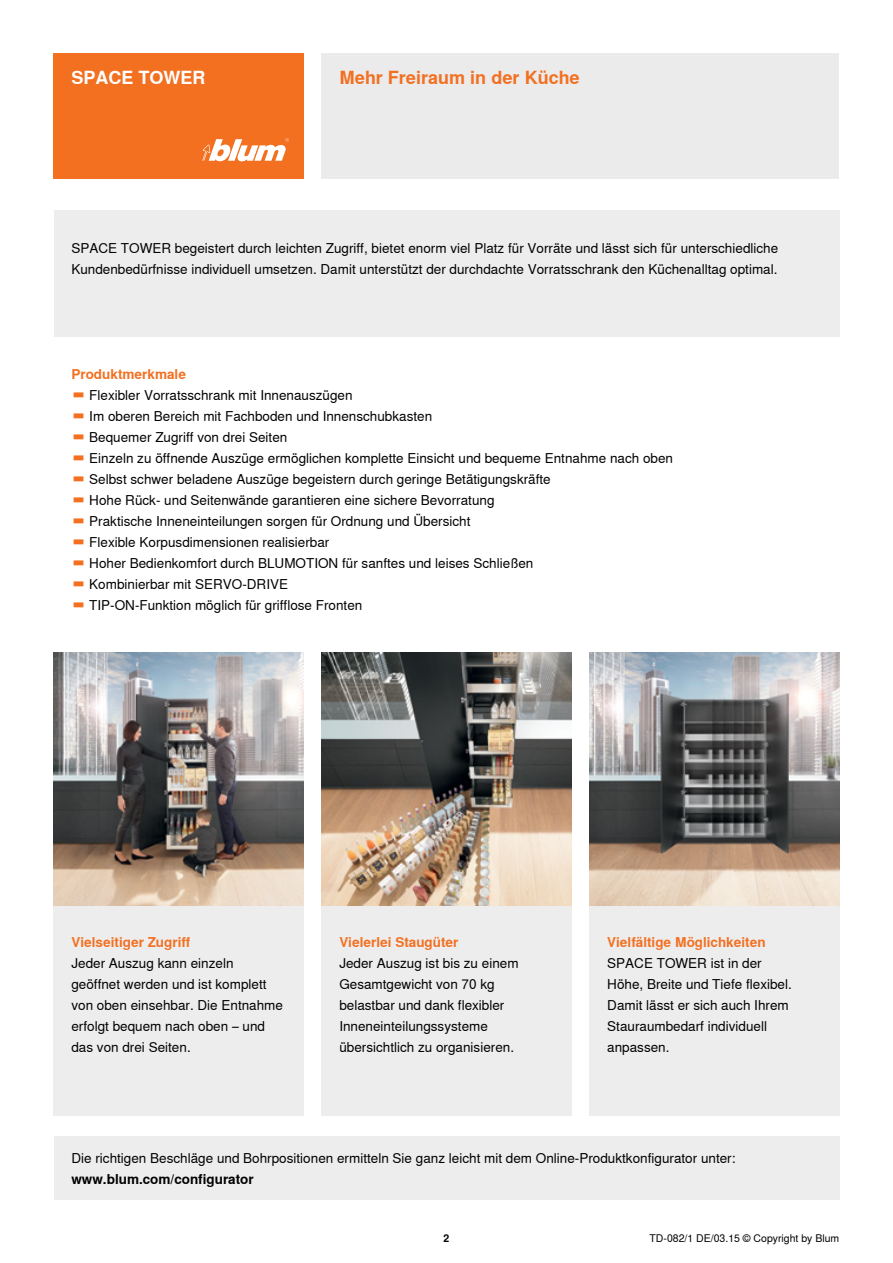
<style>
.page{position:relative;width:893px;height:1263px;background:#fff}
.page>*{position:absolute;margin:0;border:0;box-sizing:border-box;transform-origin:0 0}
.t1{font:700 18px "Nimbus Sans Global";color:#f37021}
.t2{font:700 18px "Nimbus Sans Global";color:#fff}
.t3{font:13.5px/21px "Nimbus Sans Global";color:#000}
.t4{font:700 13.5px "Nimbus Sans Global";color:#f37021}
.t5{font:700 13.5px "Nimbus Sans Global";color:#000}
.t6{font:10.5px "Nimbus Sans Global";color:#000}
.t7{font:700 10.5px "Nimbus Sans Global";color:#000}
.s1{font-weight:700;color:#f37021}
.s2{font-size:17.25px;color:#f37021}
</style>
<div class="page">
<div style="left:54px;top:54px;width:250px;height:125px;background:#f37021"></div>
<div style="left:321px;top:54px;width:518px;height:125px;background:#ebebec"></div>
<div style="left:54px;top:210px;width:785px;height:127px;background:#ebebec"></div>
<svg style="left:202px;top:138px;width:87px;height:23px"></svg>
<div style="left:321px;top:905px;width:250px;height:211px;background:#ebebec"></div>
<div style="left:589px;top:905px;width:250px;height:211px;background:#ebebec"></div>
<div style="left:54px;top:905px;width:250px;height:211px;background:#ebebec"></div>
<div style="left:54px;top:1137px;width:785px;height:63px;background:#ebebec"></div>
<img style="left:321px;top:652px;width:250px;height:253px">
<img style="left:589px;top:652px;width:250px;height:253px">
<img style="left:54px;top:652px;width:250px;height:253px">
<h1 class="t2" style="left:71px;top:64px;width:135px">SPACE TOWER</h1>
<h1 class="t1" style="left:339px;top:64px;width:242px">Mehr Freiraum in der Küche</h1>
<p class="t3" style="left:71px;top:237px;width:708px">SPACE TOWER begeistert durch leichten Zugriff, bietet enorm viel Platz für Vorräte und lässt sich für unterschiedliche<br>Kundenbedürfnisse individuell umsetzen. Damit unterstützt der durchdachte Vorratsschrank den Küchenalltag optimal.</p>
<p class="t3" style="left:71px;top:363px;width:603px"><span class="s1">Produktmerkmale<br></span><span class="s2">▬</span> Flexibler Vorratsschrank mit Innenauszügen<br><span class="s2">▬</span> Im oberen Bereich mit Fachboden und Innenschubkasten<br><span class="s2">▬</span> Bequemer Zugriff von drei Seiten<br><span class="s2">▬</span> Einzeln zu öffnende Auszüge ermöglichen komplette Einsicht und bequeme Entnahme nach oben <span class="s2">▬</span> Selbst schwer beladene Auszüge begeistern durch geringe Betätigungskräfte<br><span class="s2">▬</span> Hohe Rück- und Seitenwände garantieren eine sichere Bevorratung<br><span class="s2">▬</span> Praktische Inneneinteilungen sorgen für Ordnung und Übersicht<br><span class="s2">▬</span> Flexible Korpusdimensionen realisierbar<br><span class="s2">▬</span> Hoher Bedienkomfort durch BLUMOTION für sanftes und leises Schließen<br><span class="s2">▬</span> Kombinierbar mit SERVO-DRIVE<br><span class="s2">▬</span> TIP-ON-Funktion möglich für grifflose Fronten</p>
<p class="t4" style="left:71px;top:932px;width:120px">Vielseitiger Zugriff</p>
<p class="t3" style="left:71px;top:952px;width:213px">Jeder Auszug kann einzeln geöffnet werden und ist komplett von oben einsehbar. Die Entnahme erfolgt bequem nach oben – und das von drei Seiten.</p>
<p class="t4" style="left:339px;top:932px;width:121px">Vielerlei Staugüter</p>
<p class="t3" style="left:339px;top:952px;width:181px">Jeder Auszug ist bis zu einem<br>Gesamtgewicht von 70 kg belastbar und dank flexibler<br>Inneneinteilungssysteme übersichtlich zu organisieren.</p>
<p class="t4" style="left:607px;top:932px;width:160px">Vielfältige Möglichkeiten</p>
<p class="t3" style="left:607px;top:952px;width:186px">SPACE TOWER ist in der<br>Höhe, Breite und Tiefe flexibel.<br>Damit lässt er sich auch Ihrem<br>Stauraumbedarf individuell anpassen.</p>
<p class="t3" style="left:71px;top:1147px;width:666px">Die richtigen Beschläge und Bohrpositionen ermitteln Sie ganz leicht mit dem Online-Produktkonfigurator unter:</p>
<p class="t5" style="left:71px;top:1168px;width:184px">www.blum.com/configurator</p>
<p class="t7" style="left:444px;top:1230px;width:7px">2</p>
<p class="t6" style="left:650px;top:1230px;width:191px">TD-082/1 DE/03.15 © Copyright by Blum</p>
</div>
